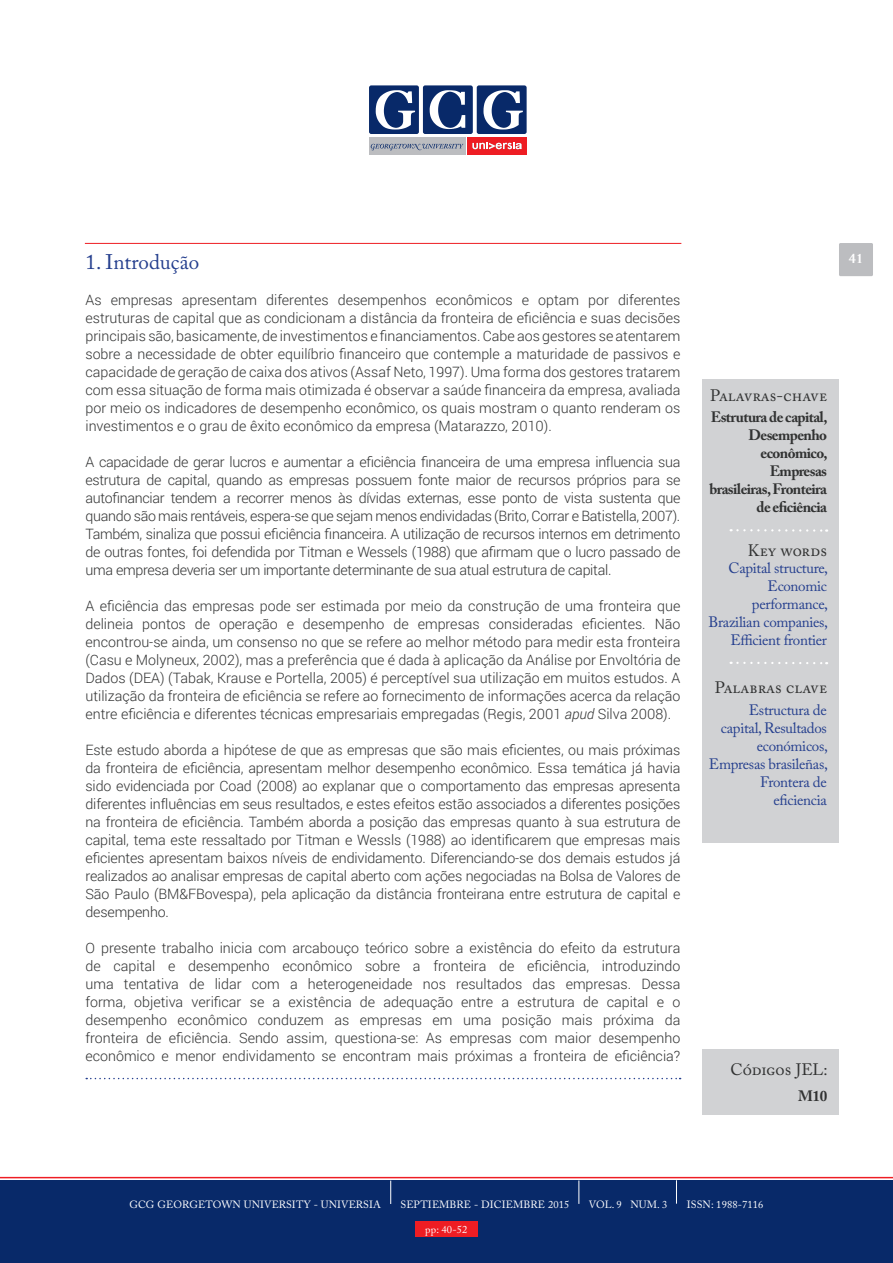
<style>
.page{position:relative;width:893px;height:1263px;background:#fff}
.page>*{position:absolute;margin:0;border:0;box-sizing:border-box;transform-origin:0 0}
.body{font:21px "Adobe Caslon Pro";color:#253f8e}
.body-2{font:16.5px "Adobe Caslon Pro";color:#313232}
.body-3{font:15px/18px "Adobe Caslon Pro";letter-spacing:-.02em;color:#253f8e;text-align:right}
.body-4{font:700 15px/18px "Adobe Caslon Pro";letter-spacing:-.04em;color:#313232;text-align:right}
.t1{font:300 15px "Caslon";color:#fff}
.t2{font:300 14.25px/18px "Roboto";color:#313232;text-align:justify}
.t3{font:10.5px "Adobe Caslon Pro";letter-spacing:.01em;color:#fff}
.s1{font-style:italic}
</style>
<div class="page">
<hr style="left:85px;top:243px;width:596px;height:1px;background:#ee1d23">
<div style="left:0;top:1180px;width:893px;height:83px;background:#082969"></div>
<svg style="left:0;top:1177px;width:893px;height:27px"></svg>
<div style="left:369px;top:85px;width:50px;height:49px;background:#082969;border-radius:2px"></div>
<div style="left:423px;top:85px;width:50px;height:49px;background:#082969;border-radius:2px"></div>
<div style="left:477px;top:85px;width:50px;height:49px;background:#082969;border-radius:2px"></div>
<div style="left:467px;top:137px;width:60px;height:18px;background:#ee1d23"></div>
<svg style="left:472px;top:143px;width:50px;height:6px"></svg>
<div style="left:369px;top:137px;width:97px;height:18px;background:#bcbdc0"></div>
<svg style="left:371px;top:144px;width:92px;height:7px"></svg>
<svg style="left:376px;top:90px;width:39px;height:39px"></svg>
<svg style="left:430px;top:90px;width:35px;height:39px"></svg>
<svg style="left:483px;top:90px;width:40px;height:39px"></svg>
<div style="left:839px;top:243px;width:34px;height:33px;background:#bcbdc0;border-radius:2px"></div>
<div style="left:702px;top:1049px;width:137px;height:65px;background:#d1d2d4"></div>
<svg style="left:86px;top:1078px;width:595px;height:1px"></svg>
<div style="left:702px;top:379px;width:137px;height:463px;background:#d1d2d4"></div>
<svg style="left:731px;top:529px;width:96px;height:3px"></svg>
<svg style="left:731px;top:662px;width:96px;height:2px"></svg>
<div style="left:415px;top:1221px;width:63px;height:16px;background:#ee1d23"></div>
<p class="body" style="left:85px;top:250px;width:115px">1. Introdução</p>
<p class="t2" style="left:85px;top:291px;width:596px">As empresas apresentam diferentes desempenhos econômicos e optam por diferentes estruturas de capital que as condicionam a distância da fronteira de eficiência e suas decisões principais são, basicamente, de investimentos e financiamentos. Cabe aos gestores se atentarem sobre a necessidade de obter equilíbrio financeiro que contemple a maturidade de passivos e capacidade de geração de caixa dos ativos (Assaf Neto, 1997). Uma forma dos gestores tratarem com essa situação de forma mais otimizada é observar a saúde financeira da empresa, avaliada por meio os indicadores de desempenho econômico, os quais mostram o quanto renderam os investimentos e o grau de êxito econômico da empresa (Matarazzo, 2010).</p>
<p class="t2" style="left:85px;top:453px;width:596px">A capacidade de gerar lucros e aumentar a eficiência financeira de uma empresa influencia sua estrutura de capital, quando as empresas possuem fonte maior de recursos próprios para se autofinanciar tendem a recorrer menos às dívidas externas, esse ponto de vista sustenta que quando são mais rentáveis, espera-se que sejam menos endividadas (Brito, Corrar e Batistella, 2007).<br>Também, sinaliza que possui eficiência financeira. A utilização de recursos internos em detrimento de outras fontes, foi defendida por Titman e Wessels (1988) que afirmam que o lucro passado de uma empresa deveria ser um importante determinante de sua atual estrutura de capital.</p>
<p class="t2" style="left:85px;top:597px;width:596px">A eficiência das empresas pode ser estimada por meio da construção de uma fronteira que delineia pontos de operação e desempenho de empresas consideradas eficientes. Não encontrou-se ainda, um consenso no que se refere ao melhor método para medir esta fronteira (Casu e Molyneux, 2002), mas a preferência que é dada à aplicação da Análise por Envoltória de Dados (DEA) (Tabak, Krause e Portella, 2005) é perceptível sua utilização em muitos estudos. A utilização da fronteira de eficiência se refere ao fornecimento de informações acerca da relação entre eficiência e diferentes técnicas empresariais empregadas (Regis, 2001 <span class="s1">apud</span> Silva 2008).</p>
<p class="t2" style="left:85px;top:741px;width:596px">Este estudo aborda a hipótese de que as empresas que são mais eficientes, ou mais próximas da fronteira de eficiência, apresentam melhor desempenho econômico. Essa temática já havia sido evidenciada por Coad (2008) ao explanar que o comportamento das empresas apresenta diferentes influências em seus resultados, e estes efeitos estão associados a diferentes posições na fronteira de eficiência. Também aborda a posição das empresas quanto à sua estrutura de capital, tema este ressaltado por Titman e Wessls (1988) ao identificarem que empresas mais eficientes apresentam baixos níveis de endividamento. Diferenciando-se dos demais estudos já realizados ao analisar empresas de capital aberto com ações negociadas na Bolsa de Valores de São Paulo (BM&amp;FBovespa), pela aplicação da distância fronteirana entre estrutura de capital e desempenho.</p>
<p class="t2" style="left:85px;top:939px;width:596px">O presente trabalho inicia com arcabouço teórico sobre a existência do efeito da estrutura de capital e desempenho econômico sobre a fronteira de eficiência, introduzindo uma tentativa de lidar com a heterogeneidade nos resultados das empresas. Dessa forma, objetiva verificar se a existência de adequação entre a estrutura de capital e o desempenho econômico conduzem as empresas em uma posição mais próxima da fronteira de eficiência. Sendo assim, questiona-se: As empresas com maior desempenho econômico e menor endividamento se encontram mais próximas a fronteira de eficiência?</p>
<p class="t1" style="left:849px;top:253px;width:16px">41</p>
<p class="body-2" style="left:710px;top:385px;width:118px">Palavras-chave</p>
<p class="body-4" style="left:709px;top:408px;width:120px">Estrutura de capital,<br>Desempenho econômico,<br>Empresas brasileiras, Fronteira de eficiência</p>
<p class="body-2" style="left:748px;top:541px;width:81px">Key words</p>
<p class="body-3" style="left:708px;top:559px;width:121px">Capital structure,<br>Economic performance,<br>Brazilian companies,<br>Efficient frontier</p>
<p class="body-2" style="left:715px;top:678px;width:114px">Palabras clave</p>
<p class="body-3" style="left:709px;top:701px;width:120px">Estructura de capital, Resultados económicos,<br>Empresas brasileñas,<br>Frontera de eficiencia</p>
<p class="body-2" style="left:730px;top:1059px;width:99px">Códigos JEL:</p>
<p class="body-4" style="left:798px;top:1087px;width:31px">M10</p>
<p class="t3" style="left:129px;top:1198px;width:253px">GCG GEORGETOWN UNIVERSITY - UNIVERSIA</p>
<p class="t3" style="left:400px;top:1198px;width:170px">SEPTIEMBRE - DICIEMBRE 2015</p>
<p class="t3" style="left:589px;top:1198px;width:80px">VOL. 9 NUM. 3</p>
<p class="t3" style="left:687px;top:1198px;width:78px">ISSN: 1988-7116</p>
<p class="t3" style="left:425px;top:1223px;width:43px">pp: 40-52</p>
</div>
